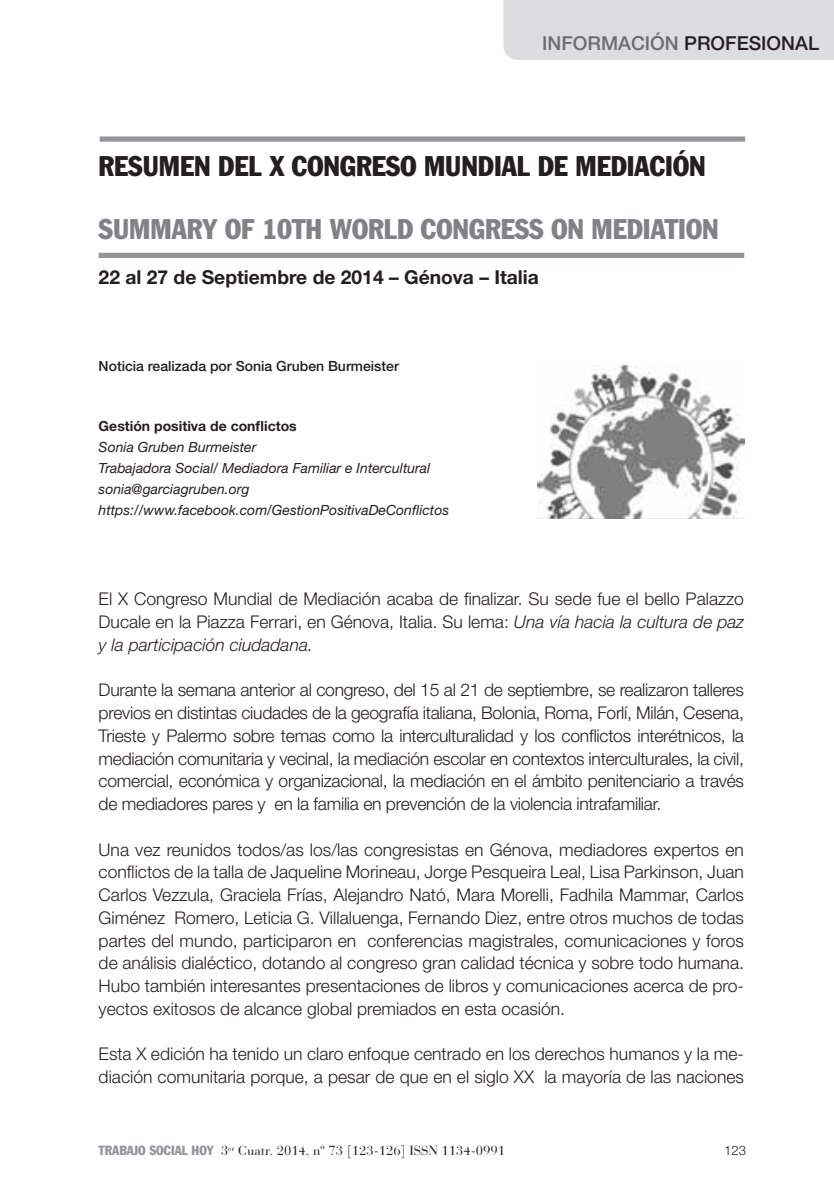
<style>
.page{position:relative;width:834px;height:1191px;background:#fff}
.page>*{position:absolute;margin:0;border:0;box-sizing:border-box;transform-origin:0 0}
.TSH_1{font:condensed 28px "Franklin Gothic";color:#231f20}
.TSH_Ingles{font:condensed 28px "Franklin Gothic";color:#808285}
.t1{font:700 19.25px "Helvetica Neue";color:#231f20}
.t2{font:500 19.25px "Helvetica Neue";color:#6c6d70}
.t3{font:300 17.5px/22.8px "Helvetica Neue";color:#231f20;text-align:justify}
.AUTOR2{font:italic 14px "Helvetica Neue";color:#231f20}
.AUTOR1{font:500 14px "Helvetica Neue";color:#231f20}
.AUTOR2-2{font:700 14px "Helvetica Neue";color:#231f20}
.t4{font:13.12px "Bauer Bodoni";color:#231f20}
.t5{font:300 13.12px "Helvetica Neue";color:#231f20}
.s1{color:#231f20}
.s2{font-style:italic}
.s3{font-family:"Franklin Gothic";font-stretch:condensed;color:#939598}
</style>
<div class="page">
<div style="left:503px;top:0;width:330px;height:60px;background:#dcdddf"></div>
<div style="left:100px;top:136px;width:645px;height:6px;background:#939598"></div>
<div style="left:99px;top:253px;width:645px;height:5px;background:#939598"></div>
<img style="left:538px;top:365px;width:205px;height:153px">
<p class="t2" style="left:542px;top:32px;width:278px">INFORMACIÓN <span class="s1">PROFESIONAL</span></p>
<p class="TSH_1" style="left:99px;top:148px;width:608px">RESUMEN DEL X CONGRESO MUNDIAL DE MEDIACIÓN</p>
<p class="TSH_Ingles" style="left:99px;top:211px;width:621px">SUMMARY OF 10TH WORLD CONGRESS ON MEDIATION</p>
<p class="t1" style="left:99px;top:266px;width:441px">22 al 27 de Septiembre de 2014 – Génova – Italia</p>
<p class="AUTOR1" style="left:99px;top:358px;width:302px">Noticia realizada por Sonia Gruben Burmeister</p>
<p class="AUTOR2-2" style="left:99px;top:417px;width:200px">Gestión positiva de conflictos</p>
<p class="AUTOR2" style="left:99px;top:438px;width:159px">Sonia Gruben Burmeister</p>
<p class="AUTOR2" style="left:99px;top:459px;width:333px">Trabajadora Social/ Mediadora Familiar e Intercultural</p>
<p class="AUTOR2" style="left:99px;top:480px;width:152px">sonia@garciagruben.org</p>
<p class="AUTOR2" style="left:99px;top:501px;width:352px">https://www.facebook.com/GestionPositivaDeConflictos</p>
<p class="t3" style="left:99px;top:587px;width:646px">El X Congreso Mundial de Mediación acaba de finalizar. Su sede fue el bello Palazzo Ducale en la Piazza Ferrari, en Génova, Italia. Su lema: <span class="s2">Una vía hacia la cultura de paz y la participación ciudadana.</span></p>
<p class="t3" style="left:99px;top:678px;width:646px">Durante la semana anterior al congreso, del 15 al 21 de septiembre, se realizaron talleres previos en distintas ciudades de la geografía italiana, Bolonia, Roma, Forlí, Milán, Cesena, Trieste y Palermo sobre temas como la interculturalidad y los conflictos interétnicos, la mediación comunitaria y vecinal, la mediación escolar en contextos interculturales, la civil, comercial, económica y organizacional, la mediación en el ámbito penitenciario a través de mediadores pares y en la familia en prevención de la violencia intrafamiliar.</p>
<p class="t3" style="left:99px;top:837px;width:646px">Una vez reunidos todos/as los/las congresistas en Génova, mediadores expertos en conflictos de la talla de Jaqueline Morineau, Jorge Pesqueira Leal, Lisa Parkinson, Juan Carlos Vezzula, Graciela Frías, Alejandro Nató, Mara Morelli, Fadhila Mammar, Carlos Giménez Romero, Leticia G. Villaluenga, Fernando Diez, entre otros muchos de todas partes del mundo, participaron en conferencias magistrales, comunicaciones y foros de análisis dialéctico, dotando al congreso gran calidad técnica y sobre todo humana.<br>Hubo también interesantes presentaciones de libros y comunicaciones acerca de pro&shy;yectos exitosos de alcance global premiados en esta ocasión.</p>
<p class="t3" style="left:99px;top:1042px;width:646px">Esta X edición ha tenido un claro enfoque centrado en los derechos humanos y la me&shy;diación comunitaria porque, a pesar de que en el siglo XX la mayoría de las naciones</p>
<p class="t4" style="left:99px;top:1142px;width:408px"><span class="s3">TRABAJO SOCIAL HOY</span> 3<sup>er</sup> Cuatr. 2014, nº 73 [123-126] ISSN 1134-0991</p>
<p class="t5" style="left:724px;top:1142px;width:23px">123</p>
</div>
